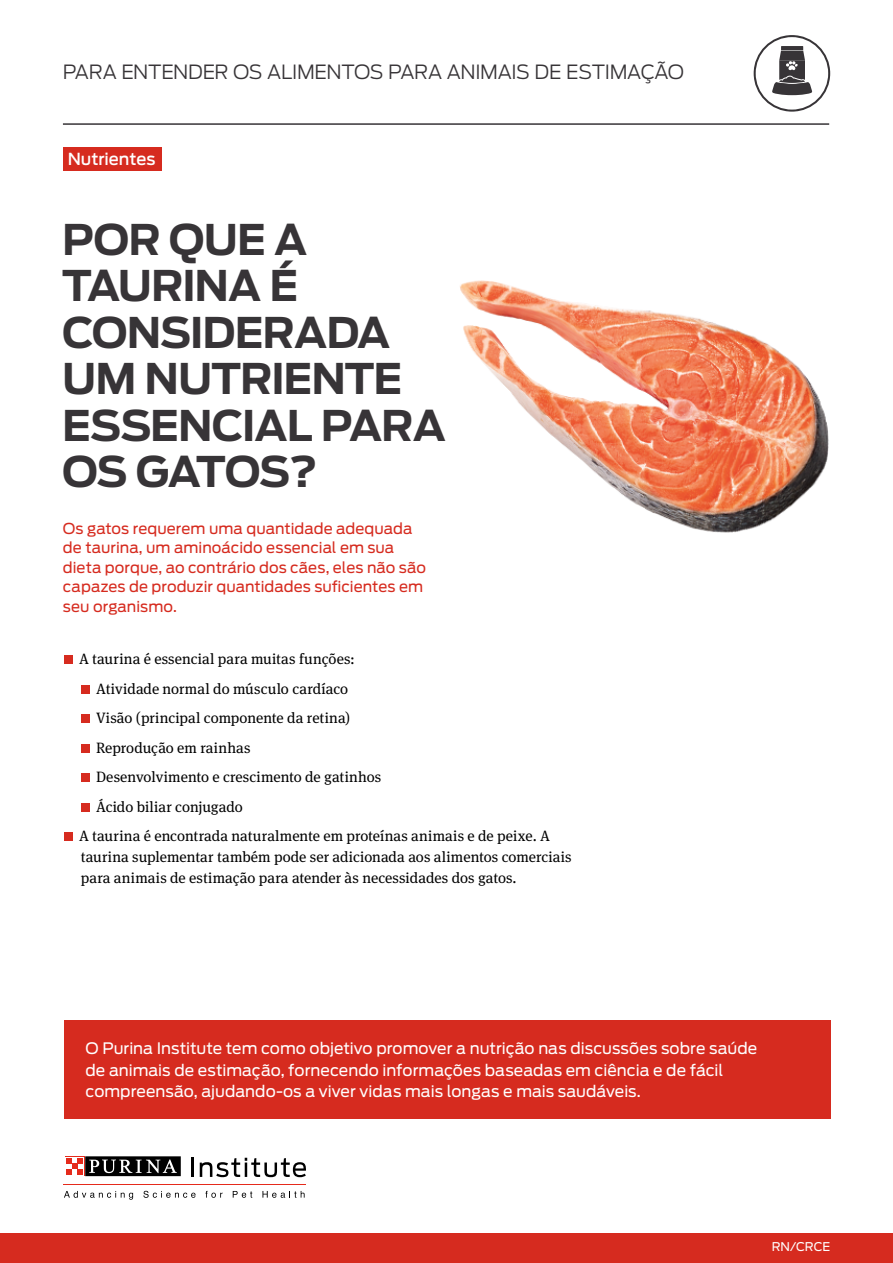
<style>
.page{position:relative;width:893px;height:1263px;background:#fff}
.page>*{position:absolute;margin:0;border:0;box-sizing:border-box;transform-origin:0 0}
.t1{font:700 42px/46.5px "Antenna";letter-spacing:-.025em;color:#373437}
.t2{font:300 19.5px "Antenna";letter-spacing:-.015em;color:#373437}
.t3{font:500 16.5px "Antenna";letter-spacing:-.005em;color:#fff}
.t4{font:15.75px/21.8px "Antenna";color:#fff}
.t5{font:15px/21px "Meta Serif Pro";letter-spacing:.005em;color:#000}
.t6{font:15px/19.5px "Antenna";letter-spacing:.005em;color:#d62b1f}
.t7{font:12px "Antenna";letter-spacing:-.005em;color:#fff}
</style>
<div class="page">
<div style="left:0;top:1233px;width:893px;height:30px;background:#d62b1f"></div>
<hr style="left:63px;top:123px;width:766px;height:2px;background:#373437">
<hr style="left:64px;top:1184px;width:242px;height:1px;background:#e52a1b">
<svg style="left:192px;top:1158px;width:2px;height:19px"></svg>
<svg style="left:200px;top:1158px;width:106px;height:19px"></svg>
<svg style="left:64px;top:1191px;width:69px;height:9px"></svg>
<svg style="left:143px;top:1191px;width:53px;height:7px"></svg>
<svg style="left:205px;top:1191px;width:18px;height:7px"></svg>
<svg style="left:233px;top:1191px;width:19px;height:7px"></svg>
<svg style="left:262px;top:1191px;width:43px;height:7px"></svg>
<svg style="left:85px;top:1176px;width:96px;height:1px"></svg>
<svg style="left:65px;top:1156px;width:20px;height:20px"></svg>
<div style="left:85px;top:1156px;width:96px;height:20px;background:#000"></div>
<svg style="left:89px;top:1159px;width:88px;height:14px"></svg>
<div style="left:65px;top:1157px;width:19px;height:18px;background:#fff"></div>
<svg style="left:66px;top:1158px;width:17px;height:17px"></svg>
<img style="left:460px;top:280px;width:369px;height:253px">
<div style="left:64px;top:147px;width:98px;height:24px;background:#d62b1f"></div>
<div style="left:64px;top:656px;width:8px;height:8px;background:#d62b1f"></div>
<div style="left:81px;top:685px;width:8px;height:9px;background:#d62b1f"></div>
<div style="left:81px;top:715px;width:8px;height:8px;background:#d62b1f"></div>
<div style="left:81px;top:744px;width:8px;height:9px;background:#d62b1f"></div>
<div style="left:81px;top:774px;width:8px;height:8px;background:#d62b1f"></div>
<div style="left:81px;top:803px;width:8px;height:9px;background:#d62b1f"></div>
<div style="left:64px;top:833px;width:8px;height:8px;background:#d62b1f"></div>
<svg style="left:754px;top:35px;width:76px;height:77px"></svg>
<div style="left:64px;top:1020px;width:767px;height:99px;background:#d62b1f"></div>
<h2 class="t2" style="left:63px;top:59px;width:623px">PARA ENTENDER OS ALIMENTOS PARA ANIMAIS DE ESTIMAÇÃO</h2>
<p class="t3" style="left:68px;top:148px;width:89px">Nutrientes</p>
<h1 class="t1" style="left:62px;top:216px;width:385px">POR QUE A<br>TAURINA É<br>CONSIDERADA<br>UM NUTRIENTE<br>ESSENCIAL PARA<br>OS GATOS?</h1>
<p class="t6" style="left:63px;top:518px;width:365px">Os gatos requerem uma quantidade adequada de taurina, um aminoácido essencial em sua dieta porque, ao contrário dos cães, eles não são capazes de produzir quantidades suficientes em seu organismo.</p>
<p class="t5" style="left:79px;top:648px;width:277px">A taurina é essencial para muitas funções:</p>
<p class="t5" style="left:96px;top:677px;width:254px">Atividade normal do músculo cardíaco</p>
<p class="t5" style="left:96px;top:707px;width:256px">Visão (principal componente da retina)</p>
<p class="t5" style="left:96px;top:736px;width:156px">Reprodução em rainhas</p>
<p class="t5" style="left:96px;top:766px;width:287px">Desenvolvimento e crescimento de gatinhos</p>
<p class="t5" style="left:96px;top:795px;width:148px">Ácido biliar conjugado</p>
<p class="t5" style="left:79px;top:825px;width:472px">A taurina é encontrada naturalmente em proteínas animais e de peixe. A</p>
<p class="t5" style="left:81px;top:846px;width:492px">taurina suplementar também pode ser adicionada aos alimentos comerciais para animais de estimação para atender às necessidades dos gatos.</p>
<p class="t4" style="left:86px;top:1037px;width:673px">O Purina Institute tem como objetivo promover a nutrição nas discussões sobre saúde de animais de estimação, fornecendo informações baseadas em ciência e de fácil compreensão, ajudando-os a viver vidas mais longas e mais saudáveis.</p>
<p class="t7" style="left:772px;top:1239px;width:60px">RN/CRCE</p>
</div>
